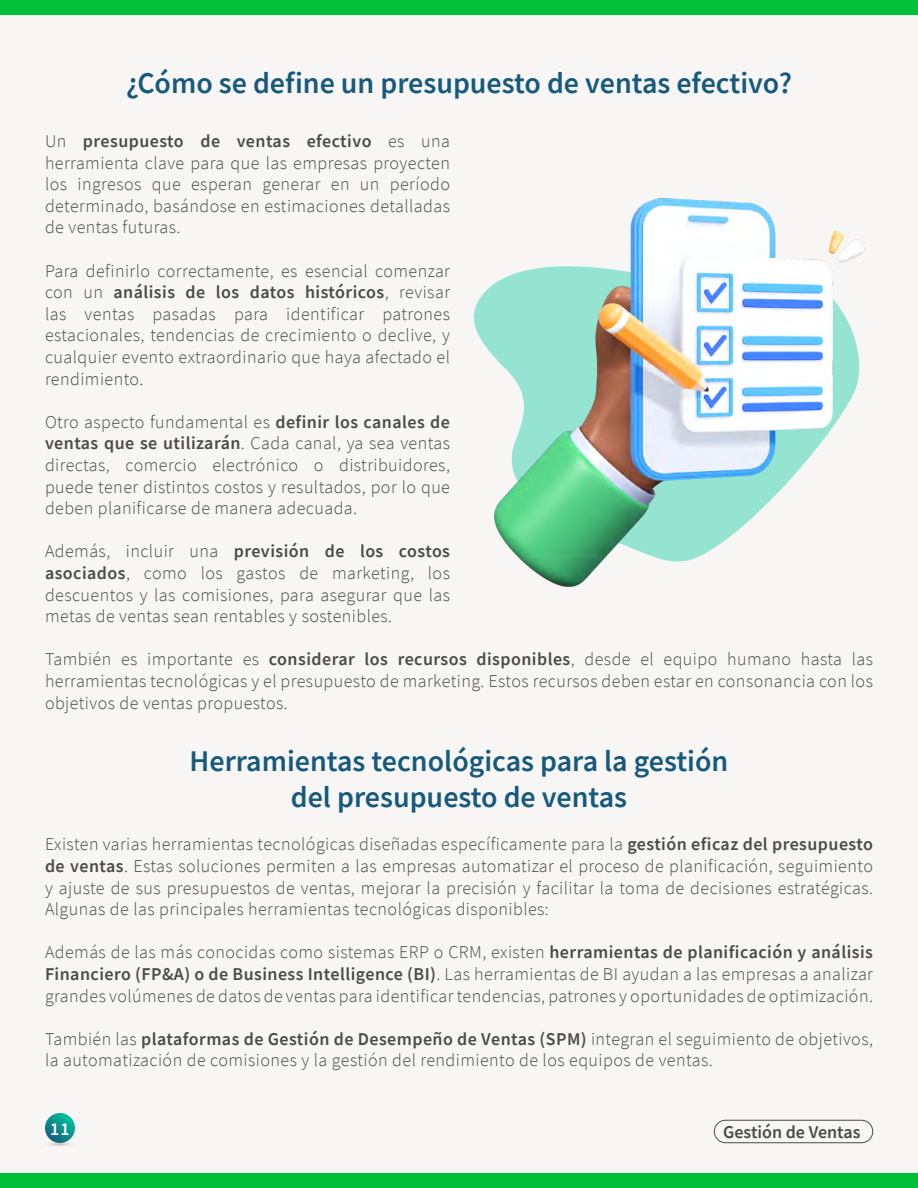
<style>
.page{position:relative;width:918px;height:1188px;background:#f7f6f5}
.page>*{position:absolute;margin:0;border:0;box-sizing:border-box;transform-origin:0 0}
.t1{font:600 30px/36px "Source Sans Pro";color:#17597d;text-align:center}
.t2{font:300 18px/21.6px "Source Sans Pro";letter-spacing:.025em;color:#4a4a4a;text-align:justify}
.t3{font:600 18px "Source Sans Pro";color:#4a4a4a}
.t4{font:600 18px "Source Sans Pro";color:#fff}
.s1{font-weight:600}
</style>
<div class="page">
<div style="left:0;top:0;width:918px;height:15px;background:#00bf38"></div>
<div style="left:0;top:1173px;width:918px;height:15px;background:#00bf38"></div>
<div style="left:714px;top:1120px;width:159px;height:23px;border:1px solid #4a4a4a;border-radius:11px"></div>
<img style="left:46px;top:1135px;width:28px;height:11px">
<svg style="left:45px;top:1113px;width:30px;height:30px"></svg>
<img style="left:473px;top:198px;width:392px;height:389px">
<h1 class="t1" style="left:126px;top:65px;width:667px">¿Cómo se define un presupuesto de ventas efectivo?</h1>
<p class="t2" style="left:45px;top:130px;width:407px">Un <span class="s1">presupuesto de ventas efectivo</span> es una herramienta clave para que las empresas proyecten los ingresos que esperan generar en un período determinado, basándose en estimaciones detalladas de ventas futuras.</p>
<p class="t2" style="left:45px;top:260px;width:407px">Para definirlo correctamente, es esencial comenzar con un <span class="s1">análisis de los datos históricos</span>, revisar las ventas pasadas para identificar patrones estacionales, tendencias de crecimiento o declive, y cualquier evento extraordinario que haya afectado el rendimiento.</p>
<p class="t2" style="left:45px;top:411px;width:407px">Otro aspecto fundamental es <span class="s1">definir los canales de ventas que se utilizarán</span>. Cada canal, ya sea ventas directas, comercio electrónico o distribuidores, puede tener distintos costos y resultados, por lo que deben planificarse de manera adecuada.</p>
<p class="t2" style="left:45px;top:541px;width:407px">Además, incluir una <span class="s1">previsión de los costos asociados</span>, como los gastos de marketing, los descuentos y las comisiones, para asegurar que las metas de ventas sean rentables y sostenibles.</p>
<p class="t2" style="left:45px;top:649px;width:830px">También es importante es <span class="s1">considerar los recursos disponibles</span>, desde el equipo humano hasta las herramientas tecnológicas y el presupuesto de marketing. Estos recursos deben estar en consonancia con los objetivos de ventas propuestos.</p>
<h1 class="t1" style="left:190px;top:743px;width:540px">Herramientas tecnológicas para la gestión del presupuesto de ventas</h1>
<p class="t2" style="left:45px;top:834px;width:830px">Existen varias herramientas tecnológicas diseñadas específicamente para la <span class="s1">gestión eficaz del presupuesto de ventas</span>. Estas soluciones permiten a las empresas automatizar el proceso de planificación, seguimiento y ajuste de sus presupuestos de ventas, mejorar la precisión y facilitar la toma de decisiones estratégicas.<br>Algunas de las principales herramientas tecnológicas disponibles:</p>
<p class="t2" style="left:45px;top:942px;width:830px">Además de las más conocidas como sistemas ERP o CRM, existen <span class="s1">herramientas de planificación y análisis Financiero (FP&amp;A) o de Business Intelligence (BI)</span>. Las herramientas de BI ayudan a las empresas a analizar grandes volúmenes de datos de ventas para identificar tendencias, patrones y oportunidades de optimización.</p>
<p class="t2" style="left:45px;top:1028px;width:830px">También las <span class="s1">plataformas de Gestión de Desempeño de Ventas (SPM)</span> integran el seguimiento de objetivos, la automatización de comisiones y la gestión del rendimiento de los equipos de ventas.</p>
<p class="t4" style="left:51px;top:1117px;width:21px">11</p>
<p class="t3" style="left:723px;top:1120px;width:139px">Gestión de Ventas</p>
</div>
